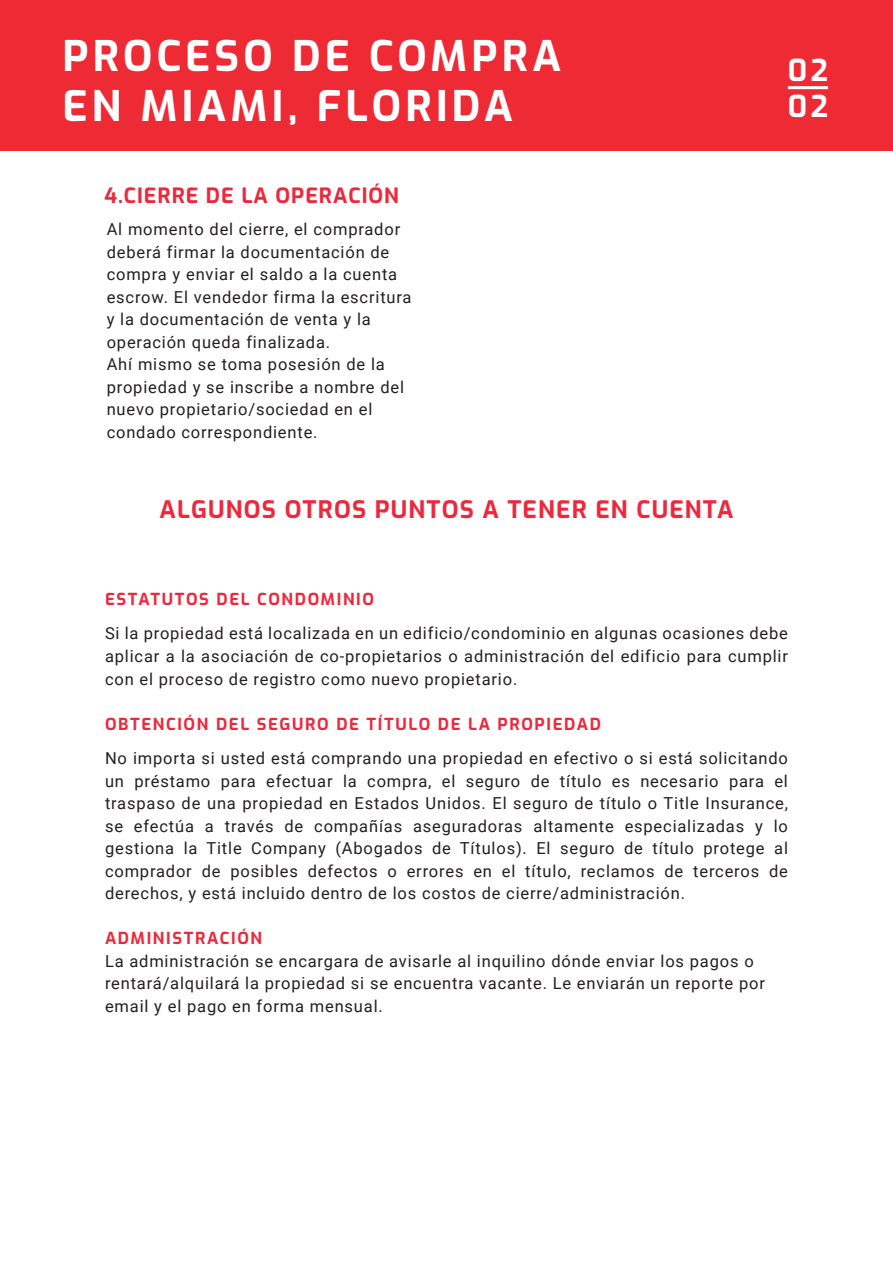
<style>
.page{position:relative;width:893px;height:1263px;background:#fff}
.page>*{position:absolute;margin:0;border:0;box-sizing:border-box;transform-origin:0 0}
.t1{font:700 42px/50.4px "Exo";letter-spacing:.1em;color:#fff}
.t2{font:700 30px/36px "Exo";color:#fff}
.t3{font:700 24px "Exo";letter-spacing:.05em;color:#ee283c}
.t4{font:700 21px "Exo";letter-spacing:.05em;color:#ee283c}
.t5{font:16.5px/22.5px "Roboto";letter-spacing:.05em;color:#231f20}
.t6{font:700 16.5px "Exo";letter-spacing:.1em;color:#ee283c}
</style>
<div class="page">
<div style="left:0;top:0;width:893px;height:150px;background:#ee2a35"></div>
<hr style="left:788px;top:86px;width:40px;height:3px;background:#fff">
<h1 class="t1" style="left:62px;top:28px;width:500px">PROCESO DE COMPRA<br>EN MIAMI, FLORIDA</h1>
<p class="t4" style="left:104px;top:180px;width:297px">4.CIERRE DE LA OPERACIÓN</p>
<p class="t5" style="left:107px;top:217px;width:306px">Al momento del cierre, el comprador deberá firmar la documentación de compra y enviar el saldo a la cuenta escrow. El vendedor firma la escritura y la documentación de venta y la operación queda finalizada.<br>Ahí mismo se toma posesión de la propiedad y se inscribe a nombre del nuevo propietario/sociedad en el condado correspondiente.</p>
<h3 class="t3" style="left:159px;top:491px;width:576px">ALGUNOS OTROS PUNTOS A TENER EN CUENTA</h3>
<h2 class="t2" style="left:788px;top:51px;width:41px">02<br>02</h2>
<p class="t6" style="left:105px;top:586px;width:271px">ESTATUTOS DEL CONDOMINIO</p>
<p class="t5" style="left:105px;top:622px;width:684px;text-align:justify">Si la propiedad está localizada en un edificio/condominio en algunas ocasiones debe aplicar a la asociación de co-propietarios o administración del edificio para cumplir con el proceso de registro como nuevo propietario.</p>
<p class="t6" style="left:105px;top:711px;width:498px">OBTENCIÓN DEL SEGURO DE TÍTULO DE LA PROPIEDAD</p>
<p class="t5" style="left:105px;top:746px;width:684px;text-align:justify">No importa si usted está comprando una propiedad en efectivo o si está solicitando un préstamo para efectuar la compra, el seguro de título es necesario para el traspaso de una propiedad en Estados Unidos. El seguro de título o Title Insurance, se efectúa a través de compañías aseguradoras altamente especializadas y lo gestiona la Title Company (Abogados de Títulos). El seguro de título protege al comprador de posibles defectos o errores en el título, reclamos de terceros de derechos, y está incluido dentro de los costos de cierre/administración.</p>
<p class="t6" style="left:105px;top:925px;width:159px">ADMINISTRACIÓN</p>
<p class="t5" style="left:105px;top:949px;width:661px">La administración se encargara de avisarle al inquilino dónde enviar los pagos o rentará/alquilará la propiedad si se encuentra vacante. Le enviarán un reporte por email y el pago en forma mensual.</p>
</div>
